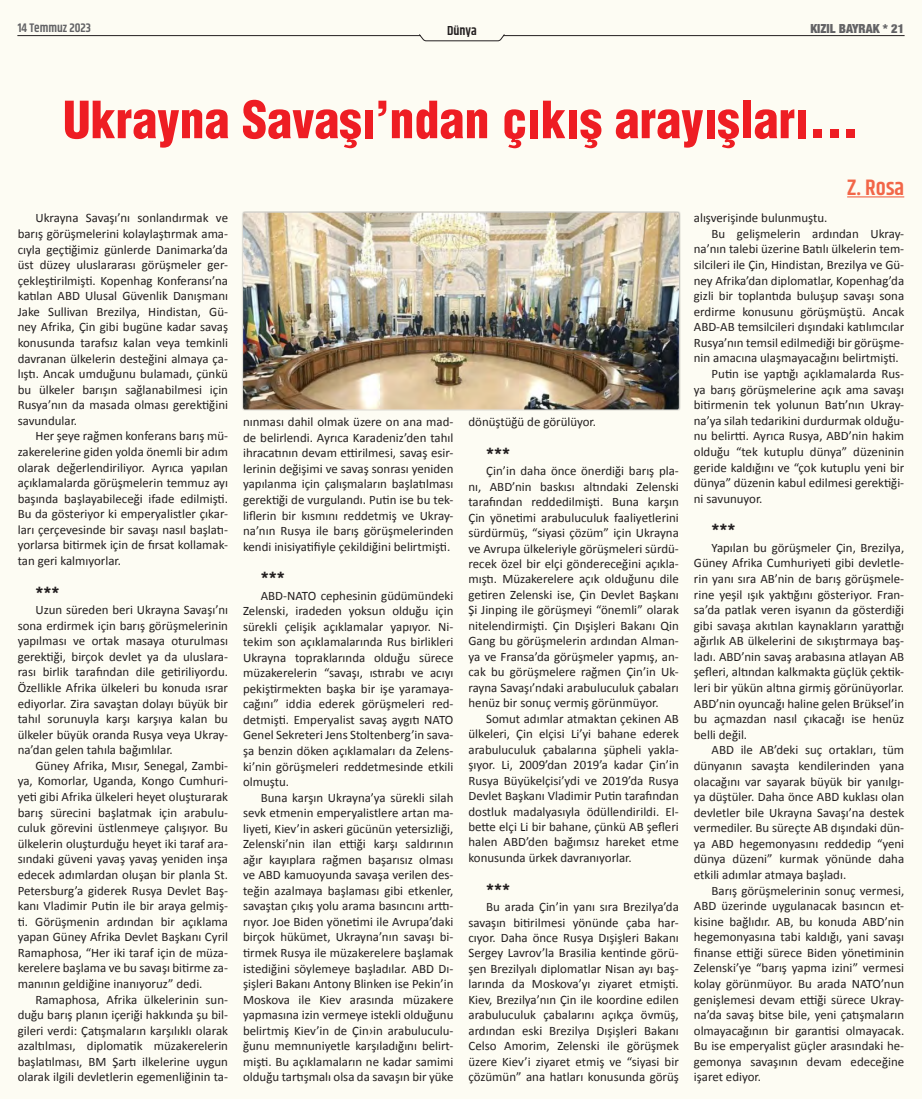
<style>
.page{position:relative;width:922px;height:1099px;background:#fff}
.page>*{position:absolute;margin:0;border:0;box-sizing:border-box;transform-origin:0 0}
.ana_başlık{font:900 condensed 50px "Helvetica";color:#ee1d23}
.üst_imza{font:600 22.5px "Khand";color:#f26648}
.ara_başlık{font:600 15px "Khand";color:#231f20}
.t1{font:600 13.12px "Khand";color:#231f20}
.t2{font:12.88px/15.6px "Calibri";color:#231f20;text-align:justify}
.t3{font:900 condensed 12.5px "Helvetica Neue";color:#636366}
.t4{font:600 12.5px "Khand";color:#636366}
</style>
<div class="page">
<div style="left:0;top:0;width:921px;height:1098px;background:#fdfcf3"></div>
<hr style="left:18px;top:35px;width:402px;height:1px;background:#231f20">
<hr style="left:503px;top:35px;width:400px;height:1px;background:#231f20">
<svg style="left:419px;top:34px;width:85px;height:7px"></svg>
<hr style="left:846px;top:196px;width:58px;height:1px;background:#f26648">
<div style="left:241px;top:211px;width:439px;height:200px;background:#231f20;opacity:.4"></div>
<img style="left:243px;top:213px;width:435px;height:196px">
<p class="t4" style="left:18px;top:20px;width:75px">14 Temmuz 2023</p>
<p class="t1" style="left:447px;top:22px;width:31px">Dünya</p>
<p class="t3" style="left:810px;top:18px;width:95px">KIZIL BAYRAK * 21</p>
<p class="ana_başlık" style="left:63px;top:88px;width:797px">Ukrayna Savaşı’ndan çıkış arayışları...</p>
<p class="üst_imza" style="left:846px;top:173px;width:59px">Z. Rosa</p>
<p class="t2" style="left:18px;top:210px;width:212px;text-indent:18px">Ukrayna Savaşı’nı sonlandırmak ve barış görüşmelerini kolaylaştırmak ama&shy;cıyla geçtiğimiz günlerde Danimarka’da üst düzey uluslararası görüşmeler ger&shy;çekleştirilmişti. Kopenhag Konferansı’na katılan ABD Ulusal Güvenlik Danışmanı Jake Sullivan Brezilya, Hindistan, Gü&shy;ney Afrika, Çin gibi bugüne kadar savaş konusunda tarafsız kalan veya temkinli davranan ülkelerin desteğini almaya ça&shy;lıştı. Ancak umduğunu bulamadı, çünkü bu ülkeler barışın sağlanabilmesi için Rusya’nın da masada olması gerektiğini savundular.</p>
<p class="t2" style="left:18px;top:427px;width:212px;text-indent:18px">Her şeye rağmen konferans barış mü&shy;zakerelerine giden yolda önemli bir adım olarak değerlendiriliyor. Ayrıca yapılan açıklamalarda görüşmelerin temmuz ayı başında başlayabileceği ifade edilmişti.<br>Bu da gösteriyor ki emperyalistler çıkar&shy;ları çerçevesinde bir savaşı nasıl başlatı&shy;yorlarsa bitirmek için de fırsat kollamak&shy;tan geri kalmıyorlar.</p>
<p class="ara_başlık" style="left:35px;top:583px;width:25px">***</p>
<p class="t2" style="left:18px;top:601px;width:212px;text-indent:18px">Uzun süreden beri Ukrayna Savaşı’nı sona erdirmek için barış görüşmelerinin yapılması ve ortak masaya oturulması gerektiği, birçok devlet ya da uluslara&shy;rası birlik tarafından dile getiriliyordu.<br>Özellikle Afrika ülkeleri bu konuda ısrar ediyorlar. Zira savaştan dolayı büyük bir tahıl sorunuyla karşı karşıya kalan bu ülkeler büyük oranda Rusya veya Ukray&shy;na’dan gelen tahıla bağımlılar.</p>
<p class="t2" style="left:18px;top:757px;width:212px;text-indent:18px">Güney Afrika, Mısır, Senegal, Zambi&shy;ya, Komorlar, Uganda, Kongo Cumhuri&shy;yeti gibi Afrika ülkeleri heyet oluşturarak barış sürecini başlatmak için arabulu&shy;culuk görevini üstlenmeye çalışıyor. Bu ülkelerin oluşturduğu heyet iki taraf ara&shy;sındaki güveni yavaş yavaş yeniden inşa edecek adımlardan oluşan bir planla St.<br>Petersburg’a giderek Rusya Devlet Baş&shy;kanı Vladimir Putin ile bir araya gelmiş&shy;ti. Görüşmenin ardından bir açıklama yapan Güney Afrika Devlet Başkanı Cyril Ramaphosa, “Her iki taraf için de müza&shy;kerelere başlama ve bu savaşı bitirme za&shy;manının geldiğine inanıyoruz” dedi.</p>
<p class="t2" style="left:18px;top:990px;width:212px;text-indent:18px">Ramaphosa, Afrika ülkelerinin sun&shy;duğu barış planın içeriği hakkında şu bil&shy;gileri verdi: Çatışmaların karşılıklı olarak azaltılması, diplomatik müzakerelerin başlatılması, BM Şartı ilkelerine uygun olarak ilgili devletlerin egemenliğinin ta-</p>
<p class="t2" style="left:243px;top:413px;width:212px">nınması dahil olmak üzere on ana mad&shy;de belirlendi. Ayrıca Karadeniz’den tahıl ihracatının devam ettirilmesi, savaş esir&shy;lerinin değişimi ve savaş sonrası yeniden yapılanma için çalışmaların başlatılması gerektiği de vurgulandı. Putin ise bu tek&shy;liflerin bir kısmını reddetmiş ve Ukray&shy;na’nın Rusya ile barış görüşmelerinden kendi inisiyatifiyle çekildiğini belirtmişti.</p>
<p class="ara_başlık" style="left:261px;top:569px;width:25px">***</p>
<p class="t2" style="left:243px;top:587px;width:212px;text-indent:18px">ABD-NATO cephesinin güdümündeki Zelenski, iradeden yoksun olduğu için sürekli çelişik açıklamalar yapıyor. Ni&shy;tekim son açıklamalarında Rus birlikleri Ukrayna topraklarında olduğu sürece müzakerelerin “savaşı, ıstırabı ve acıyı pekiştirmekten başka bir işe yaramaya&shy;cağını” iddia ederek görüşmeleri red&shy;detmişti. Emperyalist savaş aygıtı NATO Genel Sekreteri Jens Stoltenberg’in sava&shy;şa benzin döken açıklamaları da Zelens&shy;ki’nin görüşmeleri reddetmesinde etkili olmuştu.</p>
<p class="t2" style="left:243px;top:789px;width:212px;text-indent:18px">Buna karşın Ukrayna’ya sürekli silah sevk etmenin emperyalistlere artan ma&shy;liyeti, Kiev’in askeri gücünün yetersizliği, Zelenski’nin ilan ettiği karşı saldırının ağır kayıplara rağmen başarısız olması ve ABD kamuoyunda savaşa verilen des&shy;teğin azalmaya başlaması gibi etkenler, savaştan çıkış yolu arama basıncını arttı&shy;rıyor. Joe Biden yönetimi ile Avrupa’daki birçok hükümet, Ukrayna’nın savaşı bi&shy;tirmek Rusya ile müzakerelere başlamak istediğini söylemeye başladılar. ABD Dı&shy;şişleri Bakanı Antony Blinken ise Pekin’in Moskova ile Kiev arasında müzakere yapmasına izin vermeye istekli olduğunu belirtmiş Kiev’in de Çin›in arabuluculu&shy;ğunu memnuniyetle karşıladığını belirt&shy;mişti. Bu açıklamaların ne kadar samimi olduğu tartışmalı olsa da savaşın bir yüke</p>
<p class="t2" style="left:468px;top:413px;width:129px">dönüştüğü de görülüyor.</p>
<p class="ara_başlık" style="left:486px;top:444px;width:25px">***</p>
<p class="t2" style="left:468px;top:462px;width:212px;text-indent:18px">Çin’in daha önce önerdiği barış pla&shy;nı, ABD’nin baskısı altındaki Zelenski tarafından reddedilmişti. Buna karşın Çin yönetimi arabuluculuk faaliyetlerini sürdürmüş, “siyasi çözüm” için Ukrayna ve Avrupa ülkeleriyle görüşmeleri sürdü&shy;recek özel bir elçi göndereceğini açıkla&shy;mıştı. Müzakerelere açık olduğunu dile getiren Zelenski ise, Çin Devlet Başkanı Şi Jinping ile görüşmeyi “önemli” olarak nitelendirmişti. Çin Dışişleri Bakanı Qin Gang bu görüşmelerin ardından Alman&shy;ya ve Fransa’da görüşmeler yapmış, an&shy;cak bu görüşmelere rağmen Çin’in Uk&shy;rayna Savaşı’ndaki arabuluculuk çabaları henüz bir sonuç vermiş görünmüyor.</p>
<p class="t2" style="left:468px;top:710px;width:212px;text-indent:18px">Somut adımlar atmaktan çekinen AB ülkeleri, Çin elçisi Li’yi bahane ederek arabuluculuk çabalarına şüpheli yakla&shy;şıyor. Li, 2009’dan 2019’a kadar Çin’in Rusya Büyükelçisi’ydi ve 2019’da Rusya Devlet Başkanı Vladimir Putin tarafından dostluk madalyasıyla ödüllendirildi. El&shy;bette elçi Li bir bahane, çünkü AB şefleri halen ABD’den bağımsız hareket etme konusunda ürkek davranıyorlar.</p>
<p class="ara_başlık" style="left:486px;top:880px;width:25px">***</p>
<p class="t2" style="left:468px;top:898px;width:212px;text-indent:18px">Bu arada Çin’in yanı sıra Brezilya’da savaşın bitirilmesi yönünde çaba har&shy;cıyor. Daha önce Rusya Dışişleri Bakanı Sergey Lavrov’la Brasilia kentinde görü&shy;şen Brezilyalı diplomatlar Nisan ayı baş&shy;larında da Moskova’yı ziyaret etmişti.<br>Kiev, Brezilya’nın Çin ile koordine edilen arabuluculuk çabalarını açıkça övmüş, ardından eski Brezilya Dışişleri Bakanı Celso Amorim, Zelenski ile görüşmek üzere Kiev’i ziyaret etmiş ve “siyasi bir çözümün” ana hatları konusunda görüş</p>
<p class="t2" style="left:693px;top:210px;width:135px">alışverişinde bulunmuştu.</p>
<p class="t2" style="left:693px;top:225px;width:212px;text-indent:18px">Bu gelişmelerin ardından Ukray&shy;na’nın talebi üzerine Batılı ülkelerin tem&shy;silcileri ile Çin, Hindistan, Brezilya ve Gü&shy;ney Afrika’dan diplomatlar, Kopenhag’da gizli bir toplantıda buluşup savaşı sona erdirme konusunu görüşmüştü. Ancak ABD-AB temsilcileri dışındaki katılımcılar Rusya’nın temsil edilmediği bir görüşme&shy;nin amacına ulaşmayacağını belirtmişti.</p>
<p class="t2" style="left:693px;top:365px;width:212px;text-indent:18px">Putin ise yaptığı açıklamalarda Rus&shy;ya barış görüşmelerine açık ama savaşı bitirmenin tek yolunun Batı’nın Ukray&shy;na’ya silah tedarikini durdurmak olduğu&shy;nu belirtti. Ayrıca Rusya, ABD’nin hakim olduğu “tek kutuplu dünya” düzeninin geride kaldığını ve “çok kutuplu yeni bir dünya” düzenin kabul edilmesi gerektiği&shy;ni savunuyor.</p>
<p class="ara_başlık" style="left:711px;top:521px;width:25px">***</p>
<p class="t2" style="left:693px;top:539px;width:212px;text-indent:18px">Yapılan bu görüşmeler Çin, Brezilya, Güney Afrika Cumhuriyeti gibi devletle&shy;rin yanı sıra AB’nin de barış görüşmele&shy;rine yeşil ışık yaktığını gösteriyor. Fran&shy;sa’da patlak veren isyanın da gösterdiği gibi savaşa akıtılan kaynakların yarattığı ağırlık AB ülkelerini de sıkıştırmaya baş&shy;ladı. ABD’nin savaş arabasına atlayan AB şefleri, altından kalkmakta güçlük çektik&shy;leri bir yükün altına girmiş görünüyorlar.<br>ABD’nin oyuncağı haline gelen Brüksel’in bu açmazdan nasıl çıkacağı ise henüz belli değil.</p>
<p class="t2" style="left:693px;top:741px;width:212px;text-indent:18px">ABD ile AB’deki suç ortakları, tüm dünyanın savaşta kendilerinden yana olacağını var sayarak büyük bir yanılgı&shy;ya düştüler. Daha önce ABD kuklası olan devletler bile Ukrayna Savaşı’na destek vermediler. Bu süreçte AB dışındaki dün&shy;ya ABD hegemonyasını reddedip “yeni dünya düzeni” kurmak yönünde daha etkili adımlar atmaya başladı.</p>
<p class="t2" style="left:693px;top:881px;width:212px;text-indent:18px">Barış görüşmelerinin sonuç vermesi, ABD üzerinde uygulanacak basıncın et&shy;kisine bağlıdır. AB, bu konuda ABD’nin hegemonyasına tabi kaldığı, yani savaşı finanse ettiği sürece Biden yönetiminin Zelenski’ye “barış yapma izini” vermesi kolay görünmüyor. Bu arada NATO’nun genişlemesi devam ettiği sürece Ukray&shy;na’da savaş bitse bile, yeni çatışmaların olmayacağının bir garantisi olmayacak.<br>Bu ise emperyalist güçler arasındaki he&shy;gemonya savaşının devam edeceğine işaret ediyor.</p>
</div>
